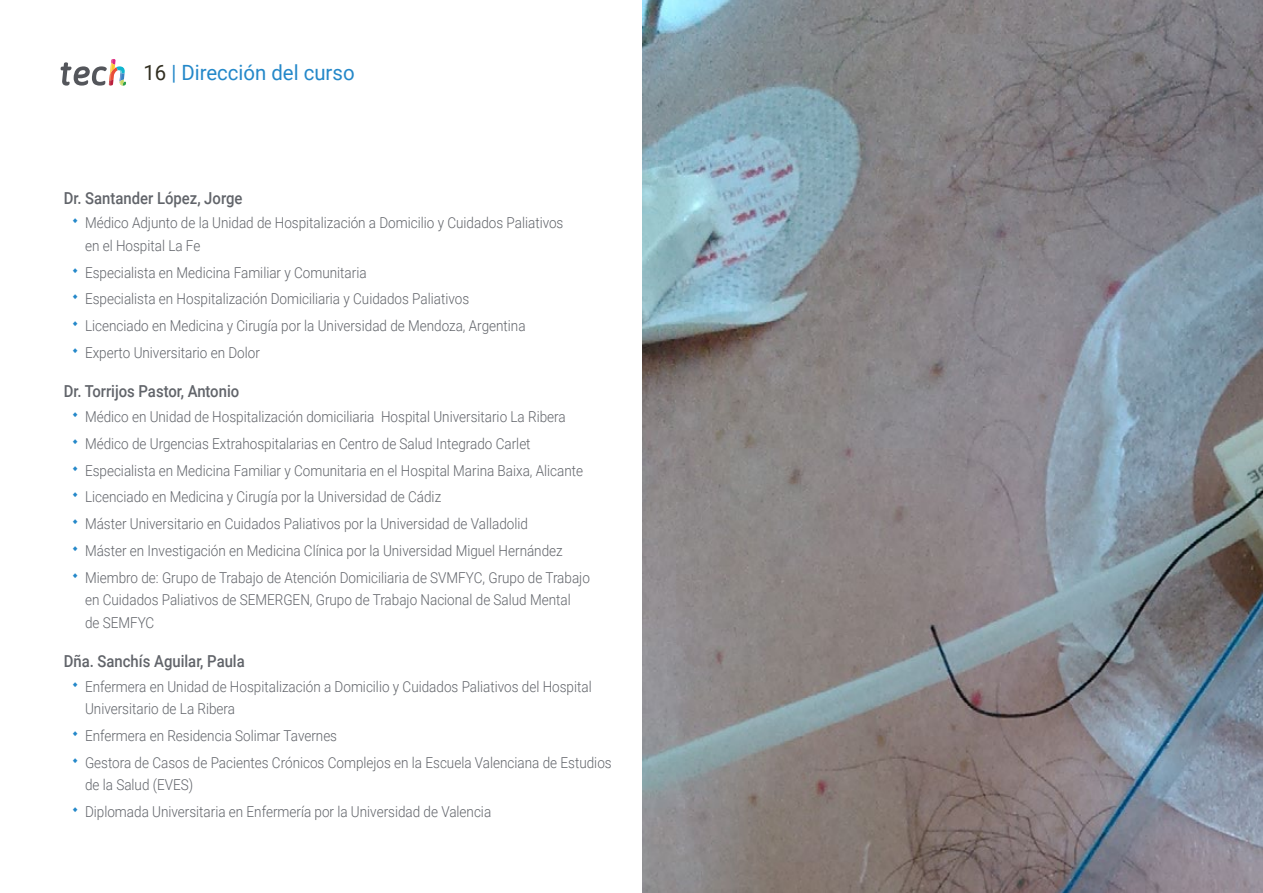
<style>
.page{position:relative;width:1263px;height:893px;background:#fff}
.page>*{position:absolute;margin:0;border:0;box-sizing:border-box;transform-origin:0 0}
.t1{font:21px "Roboto";color:#2488c9}
.t2{font:500 16.5px "Roboto";color:#61646a;scale:.9 1}
.t3{font:300 15px/26.7px "Roboto";color:#61646a;scale:.9 1}
.s1{color:#312e20}
</style>
<div class="page">
<svg style="left:61px;top:59px;width:65px;height:27px"></svg>
<img style="left:642px;top:0;width:621px;height:893px">
<h1 class="t1" style="left:144px;top:57px;width:213px"><span class="s1">16</span> | Dirección del curso</h1>
<p class="t2" style="left:64px;top:186px;width:200px">Dr. Santander López, Jorge</p>
<p class="t3" style="left:85px;top:211px;width:533px;line-height:22.5px">Médico Adjunto de la Unidad de Hospitalización a Domicilio y Cuidados Paliativos en el Hospital La Fe</p>
<p class="t3" style="left:85px;top:258px;width:491px">Especialista en Medicina Familiar y Comunitaria<br>Especialista en Hospitalización Domiciliaria y Cuidados Paliativos Licenciado en Medicina y Cirugía por la Universidad de Mendoza, Argentina Experto Universitario en Dolor</p>
<p class="t2" style="left:64px;top:380px;width:196px">Dr. Torrijos Pastor, Antonio</p>
<p class="t3" style="left:85px;top:403px;width:562px">Médico en Unidad de Hospitalización domiciliaria Hospital Universitario La Ribera Médico de Urgencias Extrahospitalarias en Centro de Salud Integrado Carlet Especialista en Medicina Familiar y Comunitaria en el Hospital Marina Baixa, Alicante Licenciado en Medicina y Cirugía por la Universidad de Cádiz<br>Máster Universitario en Cuidados Paliativos por la Universidad de Valladolid<br>Máster en Investigación en Medicina Clínica por la Universidad Miguel Hernández Miembro de: Grupo de Trabajo de Atención Domiciliaria de SVMFYC, Grupo de Trabajo</p>
<p class="t3" style="left:85px;top:588px;width:541px;line-height:22.5px">en Cuidados Paliativos de SEMERGEN, Grupo de Trabajo Nacional de Salud Mental de SEMFYC</p>
<p class="t2" style="left:64px;top:650px;width:203px">Dña. Sanchís Aguilar, Paula</p>
<p class="t3" style="left:85px;top:675px;width:564px;line-height:22.5px">Enfermera en Unidad de Hospitalización a Domicilio y Cuidados Paliativos del Hospital<br>Universitario de La Ribera</p>
<p class="t3" style="left:85px;top:722px;width:587px">Enfermera en Residencia Solimar Tavernes<br>Gestora de Casos de Pacientes Crónicos Complejos en la Escuela Valenciana de Estudios</p>
<p class="t3" style="left:85px;top:771px;width:453px">de la Salud (EVES)<br>Diplomada Universitaria en Enfermería por la Universidad de Valencia</p>
</div>
